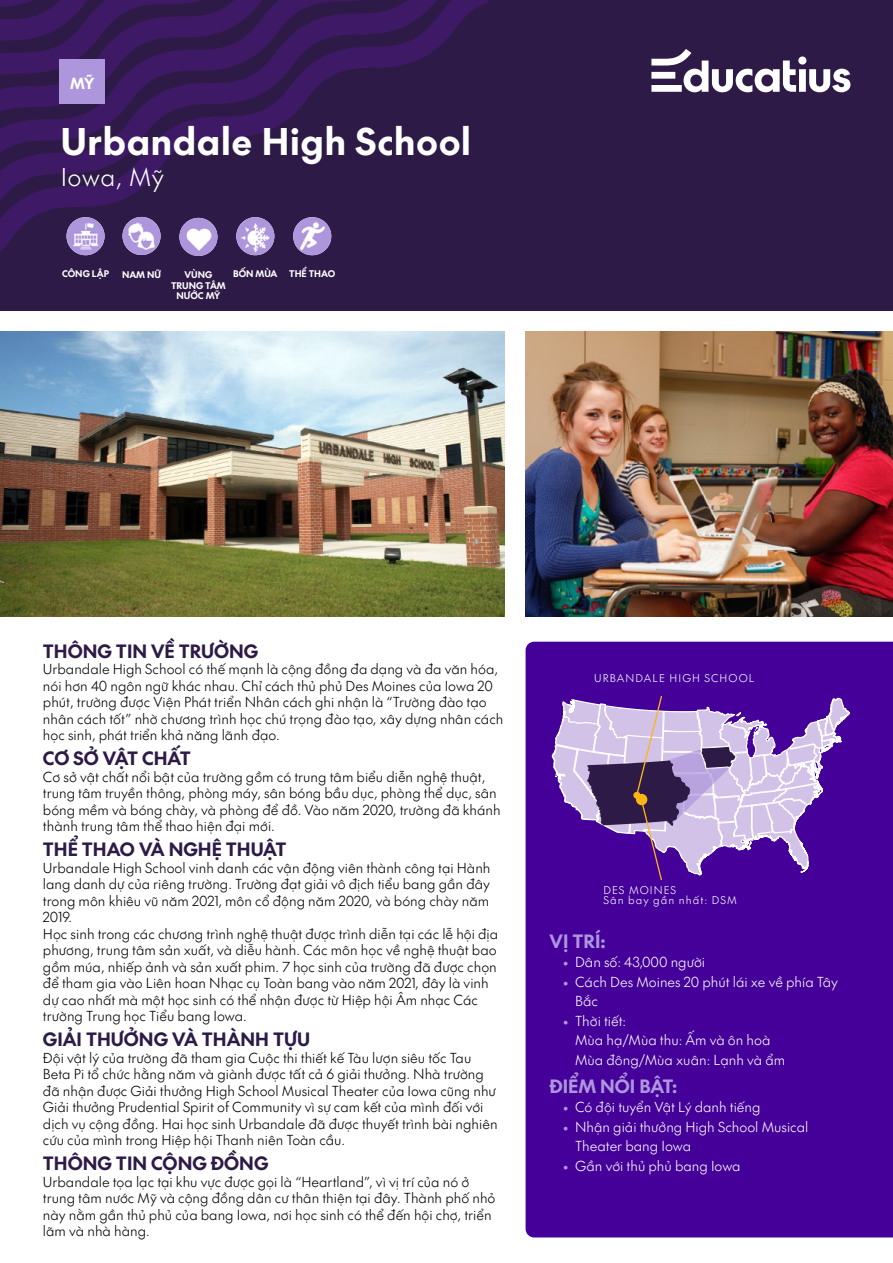
<style>
.page{position:relative;width:893px;height:1263px;background:#fff}
.page>*{position:absolute;margin:0;border:0;box-sizing:border-box;transform-origin:0 0}
.t1{font:36px "SVN The Future Bold";letter-spacing:.025em;color:#fff}
.t2{font:24px "SVN The Future Light";letter-spacing:.02em;color:#fff}
.t3{font:18px "SVN The Future Bold";color:#2e1a47}
.t4{font:18px "SVN The Future Bold";color:#ad96dc}
.t5{font:15px "SVN The Future Bold";color:#fff}
.t6{font:13.5px/16.5px "SVN The Future Light";color:#000}
.t7{font:13.5px/19.5px "SVN The Future Light";color:#fff}
.t8{font:10.5px/10.8px "SVN The Future Light";letter-spacing:.1em;color:#fff}
.t9{font:9px/10.5px "SVN The Future Bold";color:#fff;text-align:center}
.s1{font-family:"The Future";font-weight:300;color:#ad96dc}
</style>
<div class="page">
<div style="left:0;top:0;width:893px;height:310px;background:#2e1a47"></div>
<svg style="left:0;top:0;width:487px;height:256px"></svg>
<img style="left:67px;top:217px;width:38px;height:38px;border-radius:19px">
<img style="left:0;top:332px;width:504px;height:285px">
<img style="left:526px;top:332px;width:367px;height:285px">
<div style="left:60px;top:60px;width:45px;height:44px;background:#ad96dc"></div>
<div style="left:526px;top:642px;width:367px;height:595px;background:#409"></div>
<svg style="left:651px;top:49px;width:199px;height:43px"></svg>
<img style="left:122px;top:217px;width:39px;height:38px;border-radius:19px">
<img style="left:179px;top:218px;width:38px;height:38px;border-radius:19px">
<img style="left:236px;top:217px;width:38px;height:38px;border-radius:19px">
<img style="left:293px;top:217px;width:38px;height:38px;border-radius:19px">
<svg style="left:550px;top:692px;width:301px;height:203px;background:#845cb4"></svg>
<p class="t5" style="left:70px;top:71px;width:26px">MỸ</p>
<h1 class="t1" style="left:61px;top:112px;width:412px">Urbandale High School</h1>
<h2 class="t2" style="left:61px;top:159px;width:105px">Iowa, Mỹ</h2>
<p class="t9" style="left:62px;top:268px;width:48px">CÔNG LẬP</p>
<p class="t9" style="left:122px;top:269px;width:41px">NAM NỮ</p>
<p class="t9" style="left:171px;top:269px;width:56px">VÙNG<br>TRUNG TÂM<br>NƯỚC MỸ</p>
<p class="t9" style="left:233px;top:268px;width:46px">BỐN MÙA</p>
<p class="t9" style="left:289px;top:268px;width:48px">THỂ THAO</p>
<h3 class="t3" style="left:43px;top:637px;width:217px">THÔNG TIN VỀ TRƯỜNG</h3>
<p class="t6" style="left:43px;top:660px;width:462px">Urbandale High School có thế mạnh là cộng đồng đa dạng và đa văn hóa, nói hơn 40 ngôn ngữ khác nhau. Chỉ cách thủ phủ Des Moines của Iowa 20 phút, trường được Viện Phát triển Nhân cách ghi nhận là “Trường đào tạo nhân cách tốt” nhờ chương trình học chú trọng đào tạo, xây dựng nhân cách học sinh, phát triển khả năng lãnh đạo.</p>
<h3 class="t3" style="left:43px;top:744px;width:149px">CƠ SỞ VẬT CHẤT</h3>
<p class="t6" style="left:43px;top:768px;width:459px">Cơ sở vật chất nổi bật của trường gồm có trung tâm biểu diễn nghệ thuật, trung tâm truyền thông, phòng máy, sân bóng bầu dục, phòng thể dục, sân bóng mềm và bóng chày, và phòng để đồ. Vào năm 2020, trường đã khánh thành trung tâm thể thao hiện đại mới.</p>
<h3 class="t3" style="left:43px;top:835px;width:245px">THỂ THAO VÀ NGHỆ THUẬT</h3>
<p class="t6" style="left:43px;top:859px;width:457px">Urbandale High School vinh danh các vận động viên thành công tại Hành lang danh dự của riêng trường. Trường đạt giải vô địch tiểu bang gần đây trong môn khiêu vũ năm 2021, môn cổ động năm 2020, và bóng chày năm 2019.<br>Học sinh trong các chương trình nghệ thuật được trình diễn tại các lễ hội địa phương, trung tâm sản xuất, và diễu hành. Các môn học về nghệ thuật bao gồm múa, nhiếp ảnh và sản xuất phim. 7 học sinh của trường đã được chọn để tham gia vào Liên hoan Nhạc cụ Toàn bang vào năm 2021, đây là vinh dự cao nhất mà một học sinh có thể nhận được từ Hiệp hội Âm nhạc Các trường Trung học Tiểu bang Iowa.</p>
<h3 class="t3" style="left:43px;top:1025px;width:269px">GIẢI THƯỞNG VÀ THÀNH TỰU</h3>
<p class="t6" style="left:43px;top:1049px;width:456px">Đội vật lý của trường đã tham gia Cuộc thi thiết kế Tàu lượn siêu tốc Tau Beta Pi tổ chức hằng năm và giành được tất cả 6 giải thưởng. Nhà trường đã nhận được Giải thưởng High School Musical Theater của Iowa cũng như Giải thưởng Prudential Spirit of Community vì sự cam kết của mình đối với dịch vụ cộng đồng. Hai học sinh Urbandale đã được thuyết trình bài nghiên cứu của mình trong Hiệp hội Thanh niên Toàn cầu.</p>
<h3 class="t3" style="left:43px;top:1149px;width:227px">THÔNG TIN CỘNG ĐỒNG</h3>
<p class="t6" style="left:43px;top:1173px;width:454px">Urbandale tọa lạc tại khu vực được gọi là “Heartland”, vì vị trí của nó ở trung tâm nước Mỹ và cộng đồng dân cư thân thiện tại đây. Thành phố nhỏ này nằm gần thủ phủ của bang Iowa, nơi học sinh có thể đến hội chợ, triển lãm và nhà hàng.</p>
<p class="t8" style="left:594px;top:672px;width:162px">URBANDALE HIGH SCHOOL</p>
<p class="t8" style="left:603px;top:884px;width:135px">DES MOINES<br>Sân bay gần nhất: DSM</p>
<h3 class="t4" style="left:550px;top:926px;width:58px">VỊ TRÍ:</h3>
<p class="t7" style="left:562px;top:951px;width:144px"><span class="s1">•</span> Dân số: 43,000 người</p>
<p class="t7" style="left:575px;top:971px;width:264px;text-indent:-13px"><span class="s1">•</span> Cách Des Moines 20 phút lái xe về phía Tây<br>Bắc</p>
<p class="t7" style="left:575px;top:1010px;width:212px;text-indent:-13px"><span class="s1">•</span> Thời tiết:<br>Mùa hạ/Mùa thu: Ấm và ôn hoà<br>Mùa đông/Mùa xuân: Lạnh và ẩm</p>
<h3 class="t4" style="left:550px;top:1071px;width:129px">ĐIỂM NỔI BẬT:</h3>
<p class="t7" style="left:562px;top:1096px;width:200px"><span class="s1">•</span> Có đội tuyển Vật Lý danh tiếng</p>
<p class="t7" style="left:575px;top:1116px;width:235px;text-indent:-13px"><span class="s1">•</span> Nhận giải thưởng High School Musical<br>Theater bang Iowa</p>
<p class="t7" style="left:562px;top:1155px;width:180px"><span class="s1">•</span> Gần với thủ phủ bang Iowa</p>
</div>
